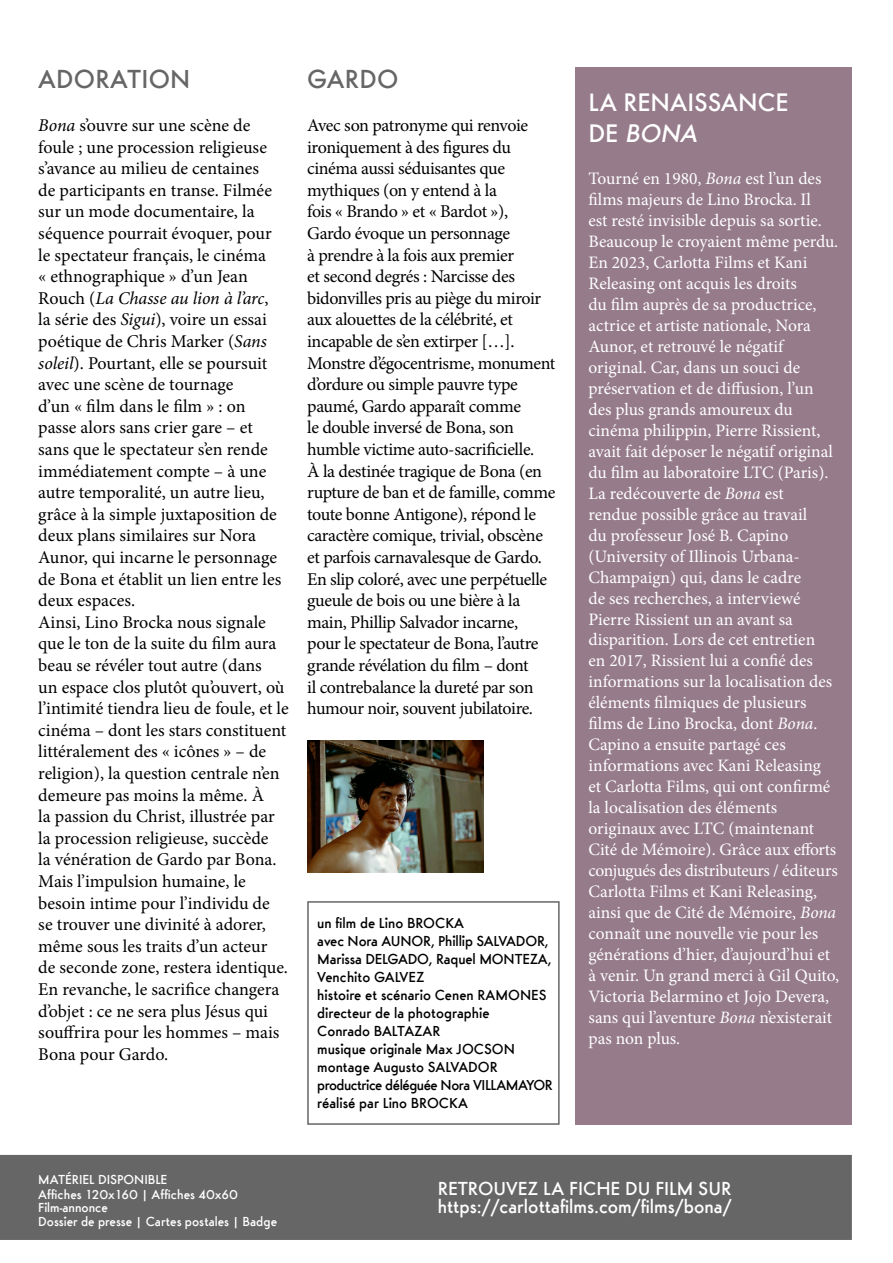
<style>
.page{position:relative;width:893px;height:1263px;background:#fff}
.page>*{position:absolute;margin:0;border:0;box-sizing:border-box;transform-origin:0 0}
.t1{font:500 27px "Futura Ridendo";letter-spacing:.01em;color:#656665}
.t2{font:500 26.25px/31.5px "Futura Ridendo";color:#fff}
.t3{font:500 19.5px/18px "Futura Ridendo";color:#fff}
.t4{font:18px/21.6px "Minion Pro";letter-spacing:-.01em;color:#000}
.t5{font:17.4px/21px "Minion Pro";color:#fff}
.t6{font:500 15px/18px "Futura Ridendo";color:#000}
.t7{font:500 13.5px/15px "Futura Ridendo";color:#fff}
.s1{font-style:italic}
</style>
<div class="page">
<img style="left:307px;top:741px;width:177px;height:131px">
<div style="left:1px;top:1156px;width:850px;height:83px;background:#666"></div>
<div style="left:575px;top:67px;width:276px;height:1058px;background:#967b8a"></div>
<div style="left:307px;top:901px;width:253px;height:224px;border:2px solid #656665"></div>
<h1 class="t1" style="left:38px;top:63px;width:154px">ADORATION</h1>
<p class="t4" style="left:38px;top:114px;width:252px"><span class="s1">Bona</span> s’ouvre sur une scène de foule ; une procession religieuse s’avance au milieu de centaines<br>de participants en transe. Filmée sur un mode documentaire, la séquence pourrait évoquer, pour<br>le spectateur français, le cinéma<br>« ethnographique » d’un Jean<br>Rouch (<span class="s1">La Chasse au lion à l’arc</span>,<br>la série des <span class="s1">Sigui</span>), voire un essai poétique de Chris Marker (<span class="s1">Sans soleil</span>). Pourtant, elle se poursuit avec une scène de tournage<br>d’un « film dans le film » : on<br>passe alors sans crier gare – et<br>sans que le spectateur s’en rende immédiatement compte – à une autre temporalité, un autre lieu, grâce à la simple juxtaposition de deux plans similaires sur Nora<br>Aunor, qui incarne le personnage de Bona et établit un lien entre les deux espaces.<br>Ainsi, Lino Brocka nous signale que le ton de la suite du film aura beau se révéler tout autre (dans<br>un espace clos plutôt qu’ouvert, où l’intimité tiendra lieu de foule, et le cinéma – dont les stars constituent littéralement des « icônes » – de religion), la question centrale n’en demeure pas moins la même. À<br>la passion du Christ, illustrée par la procession religieuse, succède<br>la vénération de Gardo par Bona.<br>Mais l’impulsion humaine, le besoin intime pour l’individu de<br>se trouver une divinité à adorer, même sous les traits d’un acteur de seconde zone, restera identique.<br>En revanche, le sacrifice changera d’objet : ce ne sera plus Jésus qui souffrira pour les hommes – mais<br>Bona pour Gardo.</p>
<h1 class="t1" style="left:307px;top:63px;width:93px">GARDO</h1>
<p class="t4" style="left:307px;top:114px;width:250px">Avec son patronyme qui renvoie ironiquement à des figures du cinéma aussi séduisantes que mythiques (on y entend à la<br>fois « Brando » et « Bardot »),<br>Gardo évoque un personnage<br>à prendre à la fois aux premier<br>et second degrés : Narcisse des bidonvilles pris au piège du miroir aux alouettes de la célébrité, et incapable de s’en extirper […].<br>Monstre d’égocentrisme, monument d’ordure ou simple pauvre type paumé, Gardo apparaît comme<br>le double inversé de Bona, son humble victime auto-sacrificielle.<br>À la destinée tragique de Bona (en rupture de ban et de famille, comme toute bonne Antigone), répond le caractère comique, trivial, obscène et parfois carnavalesque de Gardo.<br>En slip coloré, avec une perpétuelle gueule de bois ou une bière à la main, Phillip Salvador incarne, pour le spectateur de Bona, l’autre grande révélation du film – dont<br>il contrebalance la dureté par son humour noir, souvent jubilatoire.</p>
<p class="t6" style="left:317px;top:914px;width:237px">un film de Lino BROCKA<br>avec Nora AUNOR, Phillip SALVADOR,<br>Marissa DELGADO, Raquel MONTEZA,<br>Venchito GALVEZ<br>histoire et scénario Cenen RAMONES directeur de la photographie<br>Conrado BALTAZAR<br>musique originale Max JOCSON montage Augusto SALVADOR productrice déléguée Nora VILLAMAYOR réalisé par Lino BROCKA</p>
<h2 class="t2" style="left:588px;top:86px;width:202px">LA RENAISSANCE<br>D E <span class="s1">BONA</span></h2>
<p class="t5" style="left:588px;top:168px;width:252px">Tourné en 1980, <span class="s1">Bona</span> est l’un des films majeurs de Lino Brocka. Il<br>est resté invisible depuis sa sortie.<br>Beaucoup le croyaient même perdu.<br>En 2023, Carlotta Films et Kani<br>Releasing ont acquis les droits<br>du film auprès de sa productrice, actrice et artiste nationale, Nora<br>Aunor, et retrouvé le négatif original. Car, dans un souci de préservation et de diffusion, l’un des plus grands amoureux du cinéma philippin, Pierre Rissient, avait fait déposer le négatif original du film au laboratoire LTC (Paris).<br>La redécouverte de <span class="s1">Bona</span> est<br>rendue possible grâce au travail<br>du professeur José B. Capino (University of Illinois Urbana-<br>Champaign) qui, dans le cadre<br>de ses recherches, a interviewé<br>Pierre Rissient un an avant sa disparition. Lors de cet entretien<br>en 2017, Rissient lui a confié des informations sur la localisation des éléments filmiques de plusieurs films de Lino Brocka, dont <span class="s1">Bona</span>.<br>Capino a ensuite partagé ces informations avec Kani Releasing<br>et Carlotta Films, qui ont confirmé la localisation des éléments originaux avec LTC (maintenant<br>Cité de Mémoire). Grâce aux efforts conjugués des distributeurs / éditeurs<br>Carlotta Films et Kani Releasing, ainsi que de Cité de Mémoire, <span class="s1">Bona </span>connaît une nouvelle vie pour les générations d’hier, d’aujourd’hui et à venir. Un grand merci à Gil Quito,<br>Victoria Belarmino et Jojo Devera, sans qui l’aventure <span class="s1">Bona</span> n’existerait pas non plus.</p>
<p class="t7" style="left:38px;top:1171px;width:201px">MATÉRIEL DISPONIBLE<br>Affiches 120x160 | Affiches 40x60</p>
<p class="t7" style="left:38px;top:1200px;width:240px;line-height:13.5px">Film-annonce<br>Dossier de presse | Cartes postales | Badge</p>
<p class="t3" style="left:438px;top:1180px;width:295px">RETROUVEZ LA FICHE DU FILM SUR https://carlottafilms.com/films/bona/</p>
</div>
